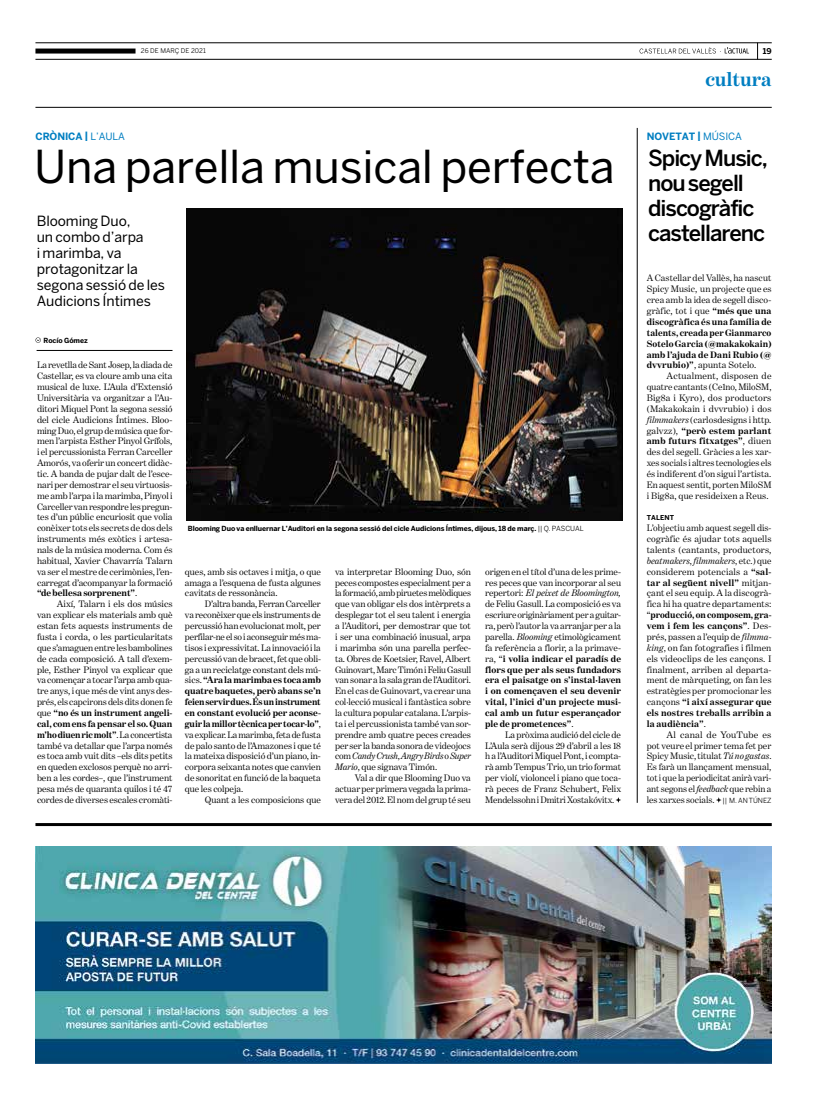
<style>
.page{position:relative;width:820px;height:1106px;background:#fff}
.page>*{position:absolute;margin:0;border:0;box-sizing:border-box;transform-origin:0 0}
.t1{font:45px "Benton Sans";color:#000}
.t2{font:500 22px/25px "Benton Sans";letter-spacing:-.05em;color:#000}
.t3{font:700 20px "Benton Modern One";letter-spacing:-.005em;color:#007ec1}
.t4{font:14px/16px "Benton Sans";letter-spacing:-.005em;color:#000}
.t5{font:700 10px "Benton Sans";color:#007ec1}
.t6{font:10px "Benton Sans";letter-spacing:-.005em;color:#007ec1}
.t7{font:9.5px/10.9px "Benton Modern One";letter-spacing:-.005em;color:#000;text-align:justify}
.t8{font:700 9.5px/10.9px "Benton Modern One";letter-spacing:.005em;color:#000;text-align:justify}
.t9{font:700 8px "Benton Sans";color:#000}
.t10{font:700 7px "Benton Sans";letter-spacing:-.01em;color:#000}
.t11{font:700 6.7px "Benton Sans";letter-spacing:.015em;color:#000}
.t12{font:6.5px "Benton Sans";letter-spacing:.005em;color:#000}
.s1{font-weight:700}
.s2{font-weight:400}
.s3{font-style:italic}
.s4{font-family:"Benton Sans";font-size:7px}
</style>
<div class="page">
<svg style="left:757px;top:44px;width:1px;height:15px"></svg>
<svg style="left:639px;top:47px;width:109px;height:7px"></svg>
<hr style="left:35px;top:107px;width:736px;height:1px;background:#000">
<hr style="left:35px;top:43px;width:736px;height:1px;background:#000">
<hr style="left:35px;top:59px;width:736px;height:1px;background:#000">
<div style="left:35px;top:49px;width:100px;height:5px;background:#000"></div>
<hr style="left:35px;top:823px;width:736px;height:3px;background:#000">
<img style="left:187px;top:208px;width:435px;height:312px">
<svg style="left:35px;top:337px;width:6px;height:6px"></svg>
<hr style="left:37px;top:350px;width:135px;height:1px;background:#000">
<svg style="left:616px;top:797px;width:5px;height:5px"></svg>
<svg style="left:716px;top:797px;width:5px;height:5px"></svg>
<hr style="left:636px;top:128px;width:1px;height:674px;background:#000">
<img style="left:35px;top:846px;width:736px;height:217px">
<p class="t12" style="left:141px;top:47px;width:66px">26 DE MARÇ DE 2021</p>
<p class="t9" style="left:762px;top:46px;width:10px">19</p>
<h3 class="t3" style="left:705px;top:68px;width:68px">cultura</h3>
<p class="t5" style="left:35px;top:131px;width:29px">crònica</p>
<p class="t6" style="left:84px;top:131px;width:42px"><span class="s1">|</span> l’aula</p>
<p class="t5" style="left:646px;top:131px;width:30px">novetat</p>
<p class="t6" style="left:697px;top:131px;width:46px"><span class="s1">|</span> música</p>
<h1 class="t1" style="left:34px;top:140px;width:581px">U na parella musical perfecta</h1>
<h3 class="t4" style="left:37px;top:213px;width:130px">Blooming Duo,<br>un combo d’arpa<br>i marimba, va protagonitzar la segona sessió de les<br>Audicions Íntimes</h3>
<p class="t10" style="left:43px;top:336px;width:46px">Rocío Gómez</p>
<p class="t7" style="left:37px;top:360px;width:137px">La revetlla de Sant Josep, la diada de Castellar, es va cloure amb una cita musical de luxe. L’Aula d’Extensió Universitària va organitzar a l’Au&shy;ditori Miquel Pont la segona sessió del cicle Audicions Íntimes. Bloo&shy;ming Duo, el grup de música que for&shy;men l’arpista Esther Pinyol Grífols, i el percussionista Ferran Carceller Amorós, va oferir un concert didàc&shy;tic. A banda de pujar dalt de l’esce&shy;nari per demostrar el seu virtuosis&shy;me amb l’arpa i la marimba, Pinyol i Carceller van respondre les pregun&shy;tes d’un públic encuriosit que volia conèixer tots els secrets de dos dels instruments més exòtics i artesa&shy;nals de la música moderna. Com és habitual, Xavier Chavarría Talarn va ser el mestre de cerimònies, l’en&shy;carregat d’acompanyar la formació <span class="s1">“de bellesa sorprenent”</span>.</p>
<p class="t7" style="left:37px;top:598px;width:137px;text-indent:20px">Així, Talarn i els dos músics van explicar els materials amb què estan fets aquests instruments de fusta i corda, o les particularitats que s’amaguen entre les bambolines de cada composició. A tall d’exem&shy;ple, Esther Pinyol va explicar que va començar a tocar l’arpa amb qua&shy;tre anys, i que més de vint anys des&shy;prés, els capcirons dels dits donen fe que <span class="s1">“no és un instrument angeli&shy;cal, com ens fa pensar el so. Quan m’ho diuen ric molt”</span>. La concertista també va detallar que l’arpa només es toca amb vuit dits –els dits petits en queden exclosos perquè no arri&shy;ben a les cordes–, que l’instrument pesa més de quaranta quilos i té 47 cordes de diverses escales cromàti-</p>
<p class="t10" style="left:188px;top:524px;width:397px">Blooming Duo va enlluernar L’Auditori en la segona sessió del cicle Audicions Íntimes, dijous, 18 de març. <span class="s2">|| Q. PASCUAL</span></p>
<p class="t7" style="left:185px;top:566px;width:137px">ques, amb sis octaves i mitja, o que amaga a l’esquena de fusta algunes cavitats de ressonància.</p>
<p class="t7" style="left:185px;top:598px;width:137px;text-indent:20px">D’altra banda, Ferran Carceller va reconèixer que els instruments de percussió han evolucionat molt, per perfilar-ne el so i aconseguir més ma&shy;tisos i expressivitat. La innovació i la percussió van de bracet, fet que obli&shy;ga a un reciclatge constant dels mú&shy;sics. <span class="s1">“Ara la marimba es toca amb quatre baquetes, però abans se’n feien servir dues. És un instrument en constant evolució per aconse&shy;guir la millor tècnica per tocar-lo”</span>, va explicar. La marimba, feta de fusta de palo santo de l’Amazones i que té la mateixa disposició d’un piano, in&shy;corpora seixanta notes que canvien de sonoritat en funció de la baqueta que les colpeja.</p>
<p class="t7" style="left:205px;top:794px;width:117px">Quant a les composicions que</p>
<p class="t7" style="left:335px;top:566px;width:137px">va interpretar Blooming Duo, són peces compostes especialment per a la formació, amb piruetes melòdiques que van obligar els dos intèrprets a desplegar tot el seu talent i energia a l’Auditori, per demostrar que tot i ser una combinació inusual, arpa i marimba són una parella perfec&shy;ta. Obres de Koetsier, Ravel, Albert Guinovart, Marc Timón i Feliu Gasull van sonar a la sala gran de l’Auditori.<br>En el cas de Guinovart, va crear una col·lecció musical i fantàstica sobre la cultura popular catalana. L’arpis&shy;ta i el percussionista també van sor&shy;prendre amb quatre peces creades per ser la banda sonora de videojocs com <span class="s3">Candy Crush</span>, <span class="s3">Angry Birds</span> o <span class="s3">Super Mario</span>, que signava Timón.</p>
<p class="t7" style="left:335px;top:772px;width:137px;text-indent:20px">Val a dir que Blooming Duo va actuar per primera vegada la prima&shy;vera del 2012. El nom del grup té seu</p>
<p class="t7" style="left:485px;top:566px;width:137px">origen en el títol d’una de les prime&shy;res peces que van incorporar al seu repertori: <span class="s3">El peixet de Bloomington, </span>de Feliu Gasull. La composició es va escriure originàriament per a guitar&shy;ra, però l’autor la va arranjar per a la parella. <span class="s3">Blooming</span> etimològicament fa referència a florir, a la primave&shy;ra, “<span class="s1">i volia indicar el paradís de flors que per als seus fundadors era el paisatge on s’instal·laven i on començaven el seu devenir vital, l’inici d’un projecte musi&shy;cal amb un futur esperançador ple de prometences”</span>.</p>
<p class="t7" style="left:485px;top:729px;width:137px;text-indent:20px">La pròxima audició del cicle de L’Aula serà dijous 29 d’abril a les 18 h a l’Auditori Miquel Pont, i compta&shy;rà amb Tempus Trio, un trio format per violí, violoncel i piano que toca&shy;rà peces de Franz Schubert, Felix Mendelssohn i Dmitri Xostakóvitx.</p>
<h2 class="t2" style="left:648px;top:145px;width:121px">Spicy Music, nou segell discogràfic castellarenc</h2>
<p class="t8" style="left:646px;top:273px;width:126px"><span class="s2">A Castellar del Vallès, ha nascut Spicy Music, un projecte que es crea amb la idea de segell disco&shy;gràfic, tot i que</span> “més que una discogràfica és una família de talents, creada per Gianmarco Sotelo Garcia (@makakokain) amb l’ajuda de Dani Rubio (@ dvvrubio)”<span class="s2">, apunta Sotelo.</span></p>
<p class="t7" style="left:646px;top:370px;width:126px;text-indent:20px">Actualment, disposen de quatre cantants (Ce1no, MiloSM, Big8a i Kyro), dos productors (Makakokain i dvvrubio) i dos <span class="s3">filmmakers</span> (carlosdesigns i http. galvzz), <span class="s1">“però estem parlant amb futurs fitxatges”</span>, diuen des del segell. Gràcies a les xar&shy;xes socials i altres tecnologies els és indiferent d’on sigui l’artista.<br>En aquest sentit, porten MiloSM i Big8a, que resideixen a Reus.</p>
<p class="t11" style="left:646px;top:514px;width:29px">TALENT</p>
<p class="t7" style="left:646px;top:522px;width:126px">L’objectiu amb aquest segell dis&shy;cogràfic és ajudar tots aquells talents (cantants, productors, <span class="s3">beatmakers</span>, <span class="s3">filmmakers</span>, etc.) que considerem potencials a <span class="s1">“sal&shy;tar al següent nivell”</span> mitjan&shy;çant el seu equip. A la discogrà&shy;fica hi ha quatre departaments: “<span class="s1">producció, on composem, gra&shy;vem i fem les cançons”</span>. Des&shy;prés, passen a l’equip de <span class="s3">filmma&shy;king</span>, on fan fotografies i filmen els videoclips de les cançons. I finalment, arriben al departa&shy;ment de màrqueting, on fan les estratègies per promocionar les cançons <span class="s1">“i així assegurar que els nostres treballs arribin a la audiència”</span>.</p>
<p class="t7" style="left:646px;top:729px;width:126px;text-indent:20px">Al canal de YouTube es pot veure el primer tema fet per Spicy Music, titulat <span class="s3">Tú no gastas</span>.<br>Es farà un llançament mensual, tot i que la periodicitat anirà vari&shy;ant segons el <span class="s3">feedback</span> que rebin a les xarxes socials. <span class="s4">|| M. AN T ÚN EZ</span></p>
</div>
